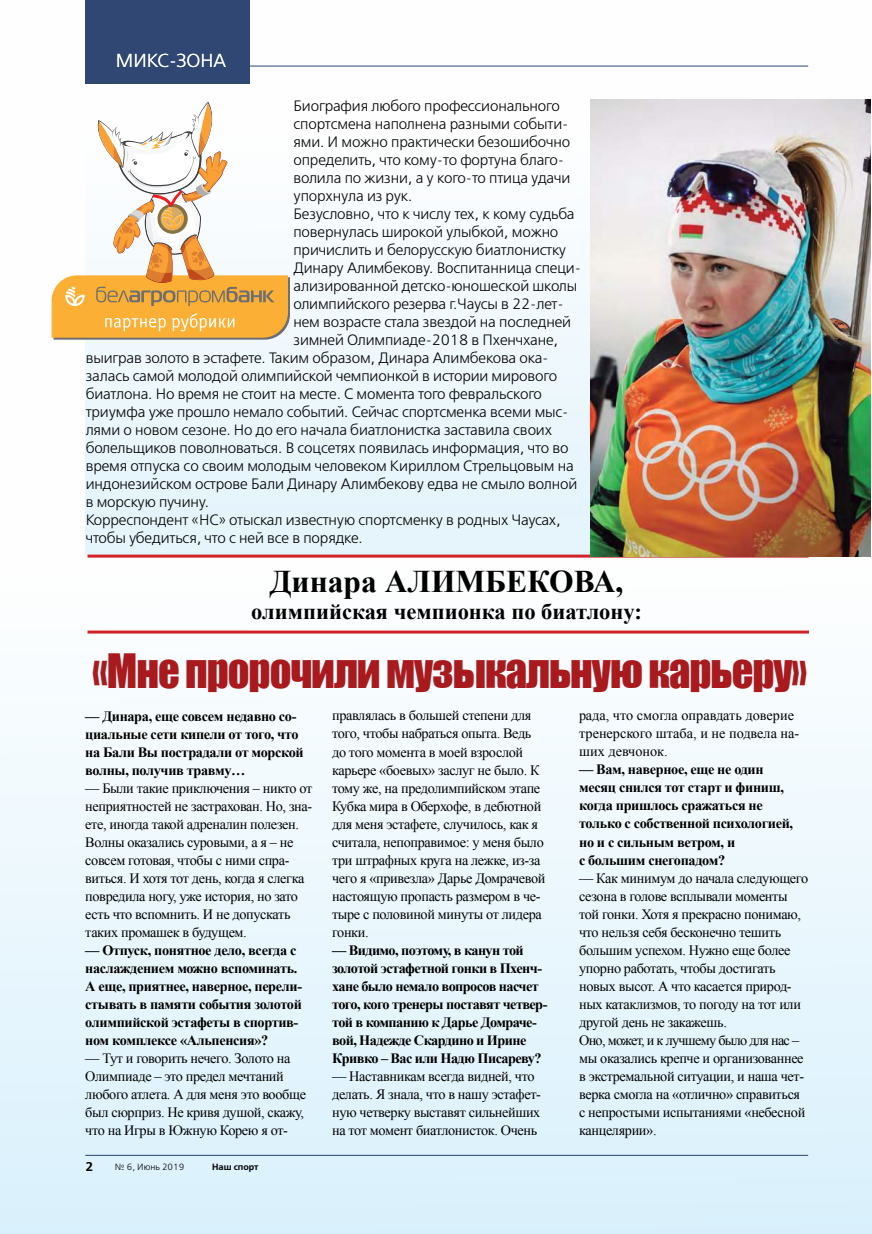
<style>
.page{position:relative;width:872px;height:1234px;background:#fff}
.page>*{position:absolute;margin:0;border:0;box-sizing:border-box;transform-origin:0 0}
.t1{font:43.5px "Impact";letter-spacing:-.025em;color:#a81a1e}
.t2{font:700 31.5px "Times New Roman";color:#000}
.t3{font:700 22.5px "Times New Roman";color:#000}
.t4{font:18.75px "Free Set C";color:#fff}
.t5{font:15px/18px "Free Set C";letter-spacing:-.01em;color:#000}
.t6{font:14.25px/18px "Times New Roman";letter-spacing:-.025em;color:#000}
.t7{font:700 14.25px/18px "Times New Roman";letter-spacing:-.025em;color:#000}
.t8{font:14.25px/18px "Times New Roman";color:#000}
.t9{font:700 12.75px "Free Set C";color:#000}
.t10{font:9px "Free Set C";color:#000}
.t11{font:700 9px "Free Set C";color:#000}
</style>
<div class="page">
<div style="left:0;top:0;width:872px;height:1233px;background:linear-gradient(to bottom,#fffffe,#e1f3fd)"></div>
<div style="left:85px;top:0;width:165px;height:83px;background:#304774"></div>
<div style="left:85px;top:99px;width:724px;height:455px;background:linear-gradient(to bottom,#fffffe,#e3f3fb)"></div>
<hr style="left:87px;top:554px;width:721px;height:3px;background:#d2232a">
<hr style="left:87px;top:630px;width:722px;height:3px;background:#d2232a">
<svg style="left:52px;top:102px;width:238px;height:237px"></svg>
<img style="left:590px;top:100px;width:281px;height:457px">
<h3 class="t4" style="left:116px;top:49px;width:112px">МИКС-ЗОНА</h3>
<p class="t5" style="left:293px;top:97px;width:289px">Биография любого профессионального спортсмена наполнена разными событи&shy;ями. И можно практически безошибочно определить, что кому-то фортуна благо&shy;волила по жизни, а у кого-то птица удачи упорхнула из рук.<br>Безусловно, что к числу тех, к кому судьба повернулась широкой улыбкой, можно причислить и белорусскую биатлонистку Динару Алимбекову. Воспитанница специ&shy;ализированной детско-юношеской школы олимпийского резерва г.Чаусы в 22-лет&shy;нем возрасте стала звездой на последней зимней Олимпиаде-2018 в Пхенчхане,</p>
<p class="t5" style="left:86px;top:348px;width:493px">выиграв золото в эстафете. Таким образом, Динара Алимбекова ока&shy;залась самой молодой олимпийской чемпионкой в истории мирового биатлона. Но время не стоит на месте. С момента того февральского триумфа уже прошло немало событий. Сейчас спортсменка всеми мыс&shy;лями о новом сезоне. Но до его начала биатлонистка заставила своих болельщиков поволноваться. В соцсетях появилась информация, что во время отпуска со своим молодым человеком Кириллом Стрельцовым на индонезийском острове Бали Динару Алимбекову едва не смыло волной в морскую пучину.<br>Корреспондент «НС» отыскал известную спортсменку в родных Чаусах, чтобы убедиться, что с ней все в порядке.</p>
<h2 class="t2" style="left:270px;top:559px;width:355px">Динара АЛИМБЕКОВА,</h2>
<h3 class="t3" style="left:251px;top:595px;width:392px">олимпийская чемпионка по биатлону:</h3>
<h1 class="t1" style="left:92px;top:637px;width:717px">«Мне пророчили музыкальную карьеру»</h1>
<p class="t7" style="left:85px;top:706px;width:220px">— Динара, еще совсем недавно со&shy;циальные сети кипели от того, что на Бали Вы пострадали от морской волны, получив травму…</p>
<p class="t6" style="left:85px;top:778px;width:228px">— Были такие приключения – никто от неприятностей не застрахован. Но, зна&shy;ете, иногда такой адреналин полезен.<br>Волны оказались суровыми, а я – не совсем готовая, чтобы с ними спра&shy;виться. И хотя тот день, когда я слегка повредила ногу, уже история, но зато есть что вспомнить. И не допускать таких промашек в будущем.</p>
<p class="t7" style="left:85px;top:940px;width:218px">— Отпуск, понятное дело, всегда с наслаждением можно вспоминать.<br>А еще, приятнее, наверное, перели&shy;стывать в памяти события золотой олимпийской эстафеты в спортив&shy;ном комплексе «Альпенсия»?</p>
<p class="t6" style="left:85px;top:1048px;width:222px">— Тут и говорить нечего. Золото на<br>Олимпиаде – это предел мечтаний любого атлета. А для меня это вообще был сюрприз. Не кривя душой, скажу, что на Игры в Южную Корею я от-</p>
<p class="t9" style="left:85px;top:1158px;width:9px">2</p>
<p class="t10" style="left:115px;top:1161px;width:71px">№ 6, Июнь 2019</p>
<p class="t11" style="left:212px;top:1161px;width:48px">Наш спорт</p>
<p class="t6" style="left:332px;top:706px;width:215px">правлялась в большей степени для того, чтобы набраться опыта. Ведь до того момента в моей взрослой карьере «боевых» заслуг не было. К тому же, на предолимпийском этапе<br>Кубка мира в Оберхофе, в дебютной для меня эстафете, случилось, как я считала, непоправимое: у меня было три штрафных круга на лежке, из-за чего я «привезла» Дарье Домрачевой настоящую пропасть размером в че&shy;тыре с половиной минуты от лидера гонки.</p>
<p class="t7" style="left:332px;top:940px;width:217px">— Видимо, поэтому, в канун той золотой эстафетной гонки в Пхенч&shy;хане было немало вопросов насчет того, кого тренеры поставят четвер&shy;той в компанию к Дарье Домраче&shy;вой, Надежде Скардино и Ирине<br>Кривко – Вас или Надю Писареву?</p>
<p class="t6" style="left:332px;top:1066px;width:210px">— Наставникам всегда видней, что делать. Я знала, что в нашу эстафет&shy;ную четверку выставят сильнейших на тот момент биатлонисток. Очень</p>
<p class="t8" style="left:579px;top:706px;width:222px">рада, что смогла оправдать доверие тренерского штаба, и не подвела на&shy;ших девчонок.</p>
<p class="t7" style="left:579px;top:760px;width:215px">— Вам, наверное, еще не один месяц снился тот старт и финиш, когда пришлось сражаться не только с собственной психологией, но и с сильным ветром, и<br>с большим снегопадом?</p>
<p class="t6" style="left:579px;top:868px;width:230px">— Как минимум до начала следующего сезона в голове всплывали моменты той гонки. Хотя я прекрасно понимаю, что нельзя себя бесконечно тешить большим успехом. Нужно еще более упорно работать, чтобы достигать новых высот. А что касается природ&shy;ных катаклизмов, то погоду на тот или другой день не закажешь.<br>Оно, может, и к лучшему было для нас – мы оказались крепче и организованнее в экстремальной ситуации, и наша чет&shy;верка смогла на «отлично» справиться с непростыми испытаниями «небесной канцелярии».</p>
</div>
